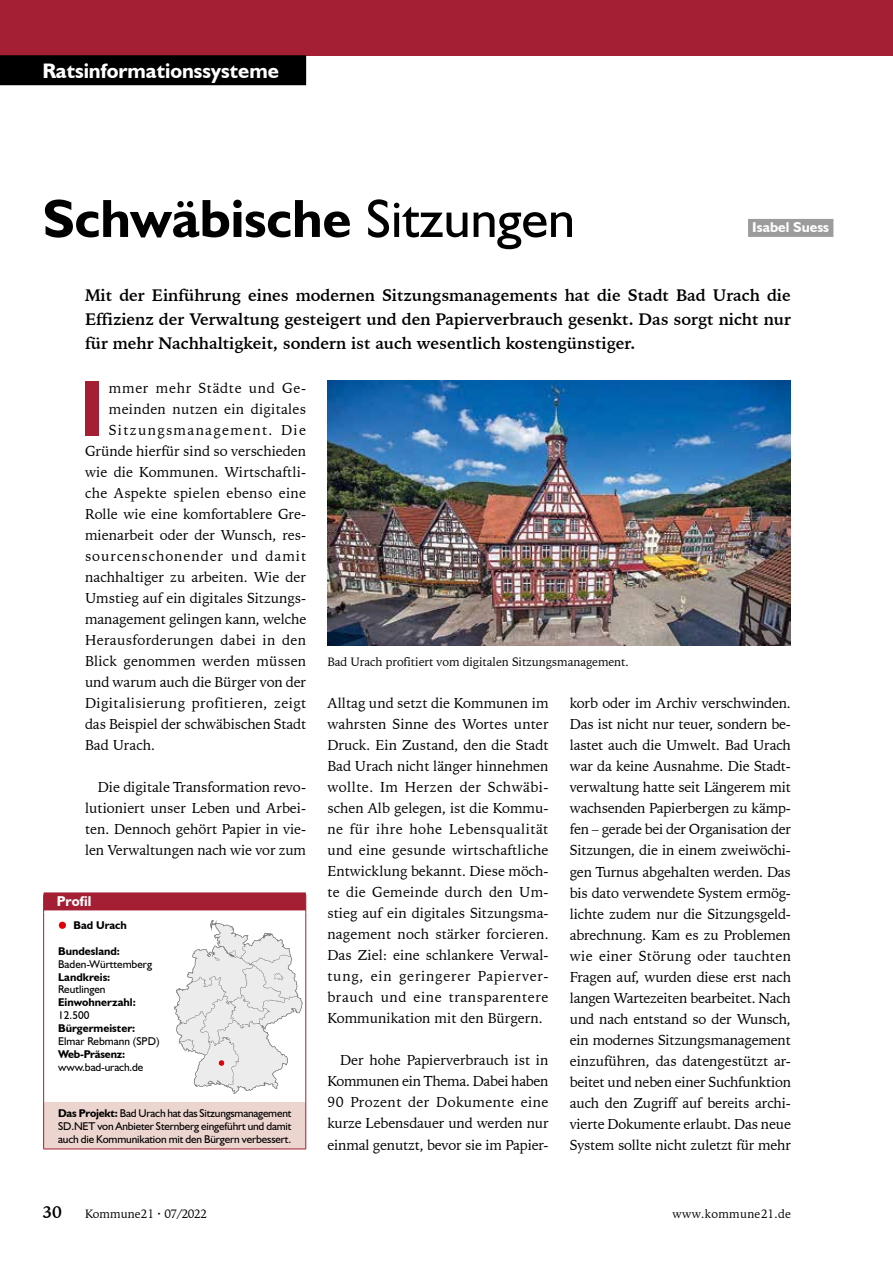
<style>
.page{position:relative;width:893px;height:1263px;background:#fff}
.page>*{position:absolute;margin:0;border:0;box-sizing:border-box;transform-origin:0 0}
.t1{font:700 79.2px "Humanist 521 BT";color:#a51f34}
.t2{font:700 54px "Humanist 521 BT";color:#000}
.t3{font:700 21px "Humanist 521 BT";color:#fff}
.t4{font:700 16.5px/24px "Iowan Old Style BT";letter-spacing:-.005em;color:#000;text-align:justify}
.t5{font:14.25px/21px "Iowan Old Style BT";color:#000;text-align:justify}
.t6{font:14.25px "Iowan Old Style BT";letter-spacing:.02em;color:#000}
.t7{font:14.25px "Iowan Old Style BT";letter-spacing:.03em;color:#000}
.t8{font:14.25px "Iowan Old Style BT";letter-spacing:.025em;color:#000}
.t9{font:14.25px "Iowan Old Style BT";letter-spacing:.065em;color:#000}
.t10{font:14.25px "Iowan Old Style BT";letter-spacing:.09em;color:#000}
.t11{font:14.25px "Iowan Old Style BT";letter-spacing:.045em;color:#000}
.t12{font:700 14.25px "Humanist 521 BT";color:#fff}
.t13{font:12px "Iowan Old Style BT";letter-spacing:-.005em;color:#000}
.t14{font:12px "Iowan Old Style BT";letter-spacing:.02em;color:#000}
.t15{font:11.25px/12.9px "Humanist 521 BT";letter-spacing:-.01em;color:#000;text-align:justify}
.t16{font:700 11.25px "Humanist 521 BT";color:#000}
.t17{font:700 11.25px "Humanist 521 BT";letter-spacing:-.02em;color:#000}
.s1{font-weight:400}
.s2{font-weight:700}
</style>
<div class="page">
<div style="left:0;top:0;width:893px;height:55px;background:#a51f34"></div>
<img style="left:327px;top:380px;width:464px;height:265px">
<div style="left:748px;top:219px;width:85px;height:18px;background:#9c9c9d"></div>
<div style="left:0;top:55px;width:306px;height:30px;background:#000"></div>
<div style="left:44px;top:1102px;width:262px;height:47px;background:#ecd4cf"></div>
<hr style="left:43px;top:894px;width:263px;height:1px;background:#a51f34">
<svg style="left:43px;top:895px;width:1px;height:17px"></svg>
<hr style="left:43px;top:912px;width:1px;height:190px;background:#a51f34">
<hr style="left:305px;top:912px;width:1px;height:190px;background:#a51f34">
<hr style="left:43px;top:1102px;width:1px;height:46px;background:#a51f34">
<hr style="left:305px;top:1102px;width:1px;height:46px;background:#a51f34">
<hr style="left:43px;top:1148px;width:263px;height:1px;background:#a51f34">
<div style="left:44px;top:892px;width:262px;height:18px;background:#a51f34"></div>
<svg style="left:174px;top:920px;width:128px;height:173px"></svg>
<div style="left:59px;top:922px;width:7px;height:7px;background:#e3000b;border-radius:50%"></div>
<h3 class="t3" style="left:43px;top:58px;width:238px">Ratsinformationssysteme</h3>
<h2 class="t2" style="left:43px;top:185px;width:534px">Schwäbische <span class="s1">Sitzungen</span></h2>
<p class="t12" style="left:752px;top:218px;width:78px">Isabel Suess</p>
<p class="t4" style="left:85px;top:283px;width:707px">Mit der Einführung eines modernen Sitzungsmanagements hat die Stadt Bad Urach die Effizienz der Verwaltung gesteigert und den Papierverbrauch gesenkt. Das sorgt nicht nur für mehr Nachhaltigkeit, sondern ist auch wesentlich kostengünstiger.</p>
<h1 class="t1" style="left:79px;top:359px;width:27px">I</h1>
<p class="t11" style="left:109px;top:379px;width:199px">mmer mehr Städte und Ge-</p>
<p class="t6" style="left:109px;top:400px;width:199px">meinden nutzen ein digitales</p>
<p class="t10" style="left:109px;top:421px;width:199px">Sitzungsmanagement. Die</p>
<p class="t5" style="left:85px;top:441px;width:223px">Gründe hierfür sind so verschieden</p>
<p class="t5" style="left:85px;top:462px;width:223px">wie die Kommunen. Wirtschaftli-</p>
<p class="t6" style="left:85px;top:484px;width:223px">che Aspekte spielen ebenso eine</p>
<p class="t5" style="left:85px;top:504px;width:223px">Rolle wie eine komfortablere Gre-</p>
<p class="t5" style="left:85px;top:525px;width:223px">mienarbeit oder der Wunsch, res-</p>
<p class="t9" style="left:85px;top:547px;width:223px">sourcenschonender und damit</p>
<p class="t5" style="left:85px;top:567px;width:222px">nachhaltiger zu arbeiten. Wie der</p>
<p class="t5" style="left:85px;top:588px;width:223px">Umstieg auf ein digitales Sitzungs-</p>
<p class="t5" style="left:85px;top:609px;width:223px">management gelingen kann, welche</p>
<p class="t8" style="left:85px;top:631px;width:223px">Herausforderungen dabei in den</p>
<p class="t5" style="left:85px;top:651px;width:223px">Blick genommen werden müssen</p>
<p class="t5" style="left:85px;top:672px;width:223px">und warum auch die Bürger von der</p>
<p class="t7" style="left:85px;top:694px;width:223px">Digitalisierung profitieren, zeigt</p>
<p class="t5" style="left:85px;top:714px;width:223px">das Beispiel der schwäbischen Stadt</p>
<p class="t5" style="left:85px;top:735px;width:71px">Bad Urach.</p>
<p class="t5" style="left:85px;top:777px;width:223px;text-indent:13px">Die digitale Transformation revo&shy;lutioniert unser Leben und Arbei&shy;ten. Dennoch gehört Papier in vie&shy;len Verwaltungen nach wie vor zum</p>
<p class="t12" style="left:57px;top:892px;width:36px">Profil</p>
<p class="t16" style="left:73px;top:918px;width:55px">Bad Urach</p>
<p class="t16" style="left:58px;top:944px;width:63px">Bundesland:</p>
<p class="t15" style="left:58px;top:957px;width:96px">Baden-Württemberg</p>
<p class="t16" style="left:58px;top:970px;width:54px">Landkreis:</p>
<p class="t15" style="left:58px;top:983px;width:49px">Reutlingen</p>
<p class="t16" style="left:58px;top:995px;width:79px">Einwohnerzahl:</p>
<p class="t15" style="left:58px;top:1009px;width:33px">12.500</p>
<p class="t16" style="left:58px;top:1021px;width:79px">Bürgermeister:</p>
<p class="t15" style="left:58px;top:1034px;width:103px">Elmar Rebmann (SPD)</p>
<p class="t17" style="left:58px;top:1047px;width:69px">Web-Präsenz:</p>
<p class="t15" style="left:58px;top:1060px;width:87px">www.bad-urach.de</p>
<p class="t15" style="left:58px;top:1107px;width:235px"><span class="s2">Das Projekt:</span> Bad Urach hat das Sitzungsmanagement SD.NET von Anbieter Sternberg eingeführt und damit auch die Kommunikation mit den Bürgern verbessert.</p>
<p class="t13" style="left:327px;top:654px;width:303px">Bad Urach profitiert vom digitalen Sitzungsmanagement.</p>
<p class="t5" style="left:327px;top:693px;width:223px">Alltag und setzt die Kommunen im wahrsten Sinne des Wortes unter Druck. Ein Zustand, den die Stadt Bad Urach nicht länger hinnehmen wollte. Im Herzen der Schwäbi&shy;schen Alb gelegen, ist die Kommu&shy;ne für ihre hohe Lebensqualität und eine gesunde wirtschaftliche Entwicklung bekannt. Diese möch&shy;te die Gemeinde durch den Um&shy;stieg auf ein digitales Sitzungsma&shy;nagement noch stärker forcieren.<br>Das Ziel: eine schlankere Verwal&shy;tung, ein geringerer Papierver&shy;brauch und eine transparentere Kommunikation mit den Bürgern.</p>
<p class="t5" style="left:327px;top:1050px;width:223px;text-indent:13px">Der hohe Papierverbrauch ist in Kommunen ein Thema. Dabei haben 90 Prozent der Dokumente eine kurze Lebensdauer und werden nur einmal genutzt, bevor sie im Papier-</p>
<p class="t5" style="left:570px;top:693px;width:223px">korb oder im Archiv verschwinden.<br>Das ist nicht nur teuer, sondern be&shy;lastet auch die Umwelt. Bad Urach war da keine Ausnahme. Die Stadt&shy;verwaltung hatte seit Längerem mit wachsenden Papierbergen zu kämp&shy;fen – gerade bei der Organisation der Sitzungen, die in einem zweiwöchi&shy;gen Turnus abgehalten werden. Das bis dato verwendete System ermög&shy;lichte zudem nur die Sitzungsgeld&shy;abrechnung. Kam es zu Problemen wie einer Störung oder tauchten Fragen auf, wurden diese erst nach langen Wartezeiten bearbeitet. Nach und nach entstand so der Wunsch, ein modernes Sitzungsmanagement einzuführen, das datengestützt ar&shy;beitet und neben einer Suchfunktion auch den Zugriff auf bereits archi&shy;vierte Dokumente erlaubt. Das neue System sollte nicht zuletzt für mehr</p>
<p class="t4" style="left:43px;top:1200px;width:21px">30</p>
<p class="t13" style="left:85px;top:1206px;width:123px">Kommune21 · 07/2022</p>
<p class="t14" style="left:673px;top:1206px;width:120px">www.kommune21.de</p>
</div>
